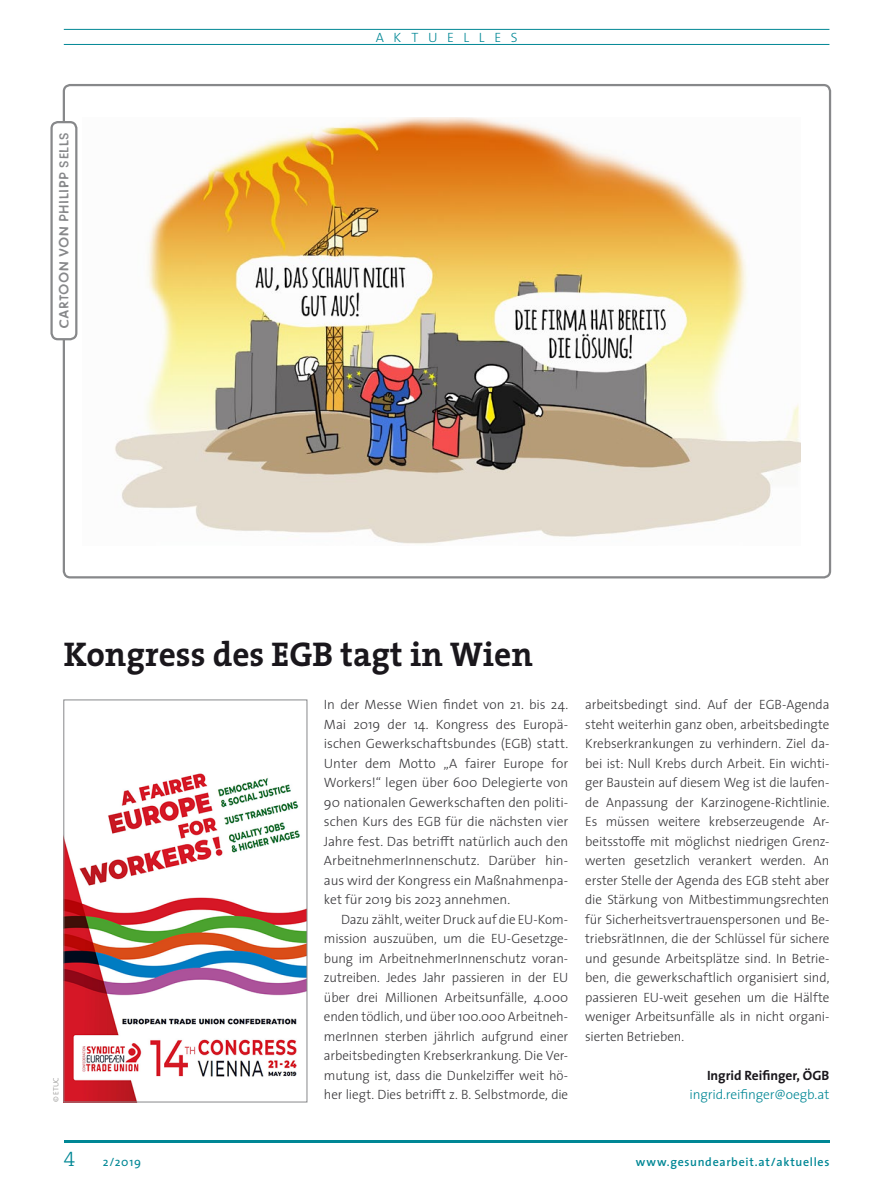
<style>
.page{position:relative;width:872px;height:1191px;background:#fff}
.page>*{position:absolute;margin:0;border:0;box-sizing:border-box;transform-origin:0 0}
.t1{font:700 34.5px "The Serif";color:#1a171c}
.t2{font:21px "The Serif Light Caps";color:#008795}
.t3{font:300 13.5px/19.5px "The Sans";letter-spacing:-.01em;color:#38373a;text-align:justify}
.t4{font:300 13.5px "The Sans";letter-spacing:-.005em;color:#008795}
.t5{font:13.5px "CA Postal";letter-spacing:.03em;color:#87888a}
.t6{font:700 13.5px "The Sans";color:#1a171c}
.t7{font:300 13.5px "The Sans";letter-spacing:.72em;color:#008795}
.t8{font:600 12px "The Sans";letter-spacing:.06em;color:#008795}
.t9{font:12px "The Sans";color:#008795}
.t10{font:300 7.5px "The Sans";color:#888785}
</style>
<div class="page">
<hr style="left:64px;top:29px;width:765px;height:1px;background:#008795">
<hr style="left:64px;top:44px;width:765px;height:1px;background:#008795">
<hr style="left:64px;top:1140px;width:765px;height:2px;background:#008795">
<div style="left:50px;top:121px;width:27px;height:219px;border:2px solid #87888a;border-radius:6px"></div>
<img style="left:115px;top:117px;width:685px;height:427px">
<img style="left:66px;top:773px;width:239px;height:327px">
<div style="left:64px;top:699px;width:243px;height:403px;border:1px solid #87888a"></div>
<p class="t5" style="left:53px;top:329px;width:199px;rotate:-90deg">CARTOON VON PHILIPP SELLS</p>
<p class="t7" style="left:376px;top:26px;width:143px">AKTUELLES</p>
<h1 class="t1" style="left:64px;top:626px;width:470px">Kongress des EGB tagt in Wien</h1>
<p class="t10" style="left:50px;top:1102px;width:26px;rotate:-90deg">© ETUC</p>
<p class="t3" style="left:324px;top:694px;width:246px">In der Messe Wien findet von 21. bis 24.<br>Mai 2019 der 14. Kongress des Europä&shy;ischen Gewerkschaftsbundes (EGB) statt.<br>Unter dem Motto „A fairer Europe for Workers!“ legen über 600 Delegierte von 90 nationalen Gewerkschaften den politi&shy;schen Kurs des EGB für die nächsten vier Jahre fest. Das betrifft natürlich auch den ArbeitnehmerInnenschutz. Darüber hin&shy;aus wird der Kongress ein Maßnahmenpa&shy;ket für 2019 bis 2023 annehmen.</p>
<p class="t3" style="left:324px;top:909px;width:246px;text-indent:17px">Dazu zählt, weiter Druck auf die EU-Kom&shy;mission auszuüben, um die EU-Gesetzge&shy;bung im ArbeitnehmerInnenschutz voran&shy;zutreiben. Jedes Jahr passieren in der EU über drei Millionen Arbeitsunfälle, 4.000 enden tödlich, und über 100.000 Arbeitneh&shy;merInnen sterben jährlich aufgrund einer arbeitsbedingten Krebserkrankung. Die Ver&shy;mutung ist, dass die Dunkelziffer weit hö&shy;her liegt. Dies betrifft z. B. Selbstmorde, die</p>
<p class="t3" style="left:585px;top:694px;width:246px">arbeitsbedingt sind. Auf der EGB-Agenda steht weiterhin ganz oben, arbeitsbedingte Krebserkrankungen zu verhindern. Ziel da&shy;bei ist: Null Krebs durch Arbeit. Ein wichti&shy;ger Baustein auf diesem Weg ist die laufen&shy;de Anpassung der Karzinogene-Richtlinie.<br>Es müssen weitere krebserzeugende Ar&shy;beitsstoffe mit möglichst niedrigen Grenz&shy;werten gesetzlich verankert werden. An erster Stelle der Agenda des EGB steht aber die Stärkung von Mitbestimmungsrechten für Sicherheitsvertrauenspersonen und Be&shy;triebsrätInnen, die der Schlüssel für sichere und gesunde Arbeitsplätze sind. In Betrie&shy;ben, die gewerkschaftlich organisiert sind, passieren EU-weit gesehen um die Hälfte weniger Arbeitsunfälle als in nicht organi&shy;sierten Betrieben.</p>
<p class="t6" style="left:707px;top:1064px;width:124px">Ingrid Reifinger, ÖGB</p>
<p class="t4" style="left:689px;top:1083px;width:141px">ingrid.reifinger@oegb.at</p>
<h2 class="t2" style="left:64px;top:1141px;width:13px">4</h2>
<p class="t9" style="left:103px;top:1151px;width:40px">2/2019</p>
<p class="t8" style="left:636px;top:1151px;width:195px">www.gesundearbeit.at/aktuelles</p>
</div>
